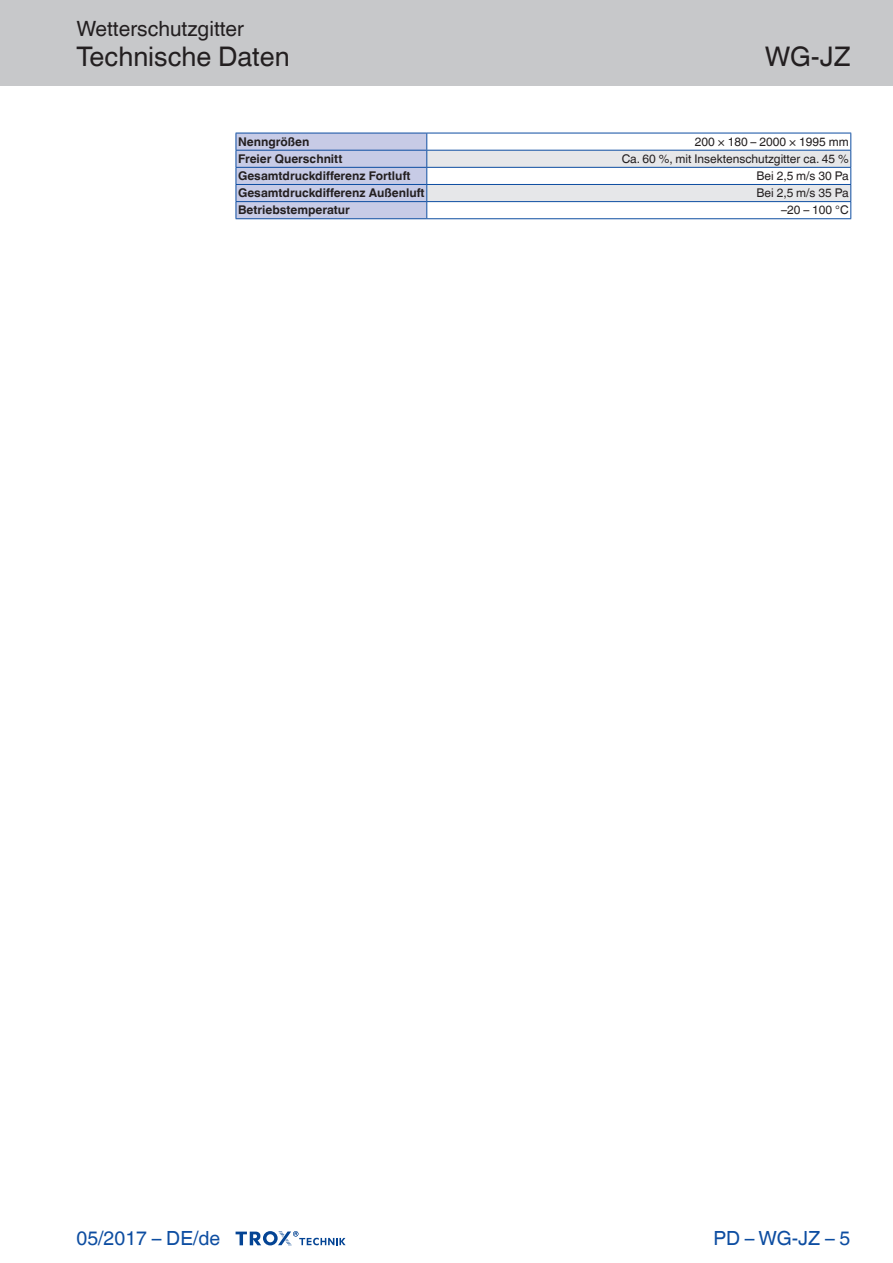
<style>
.page{position:relative;width:893px;height:1263px;background:#fff}
.page>*{position:absolute;margin:0;border:0;box-sizing:border-box;transform-origin:0 0}
.Navigation_2{font:27px "TROX Helvetica";color:#231f20}
.Navigation_3{font:27px "TROX Helvetica";color:#231f20}
.Navigation_1{font:21px "TROX Helvetica";color:#231f20}
.country{font:19.5px "TROX Helvetica";color:#0d4da1}
.pagina_li-re{font:19.5px "TROX Helvetica";color:#0d4da1}
.table_copy_h-cent_v{font:700 12px "TROX Helvetica";color:#231f20}
.table_copy_right_v-c{font:12px "TROX Helvetica";color:#231f20}
</style>
<div class="page">
<div style="left:0;top:0;width:893px;height:85px;background:#c7c8ca"></div>
<svg style="left:236px;top:1231px;width:110px;height:15px"></svg>
<svg style="left:236px;top:133px;width:615px;height:86px"></svg>
<p class="Navigation_1" style="left:77px;top:17px;width:169px">Wetterschutzgitter</p>
<p class="Navigation_2" style="left:77px;top:41px;width:215px">Technische Daten</p>
<p class="Navigation_3" style="left:765px;top:41px;width:87px">WG-JZ</p>
<p class="table_copy_h-cent_v" style="left:238px;top:135px;width:73px">Nenngrößen</p>
<p class="table_copy_right_v-c" style="left:695px;top:135px;width:155px">200 × 180 – 2000 × 1995 mm</p>
<p class="table_copy_h-cent_v" style="left:238px;top:152px;width:106px">Freier Querschnitt</p>
<p class="table_copy_right_v-c" style="left:622px;top:152px;width:228px">Ca. 60 %, mit Insektenschutzgitter ca. 45 %</p>
<p class="table_copy_h-cent_v" style="left:238px;top:169px;width:174px">Gesamtdruckdifferenz Fortluft</p>
<p class="table_copy_right_v-c" style="left:756px;top:169px;width:94px">Bei 2,5 m/s 30 Pa</p>
<p class="table_copy_h-cent_v" style="left:238px;top:186px;width:188px">Gesamtdruckdifferenz Außenluft</p>
<p class="table_copy_right_v-c" style="left:756px;top:186px;width:94px">Bei 2,5 m/s 35 Pa</p>
<p class="table_copy_h-cent_v" style="left:238px;top:203px;width:113px">Betriebstemperatur</p>
<p class="table_copy_right_v-c" style="left:781px;top:203px;width:69px">–20 – 100 °C</p>
<p class="country" style="left:77px;top:1227px;width:145px">05/2017 – DE/de</p>
<p class="pagina_li-re" style="left:713px;top:1227px;width:139px">PD – WG-JZ – 5</p>
</div>
